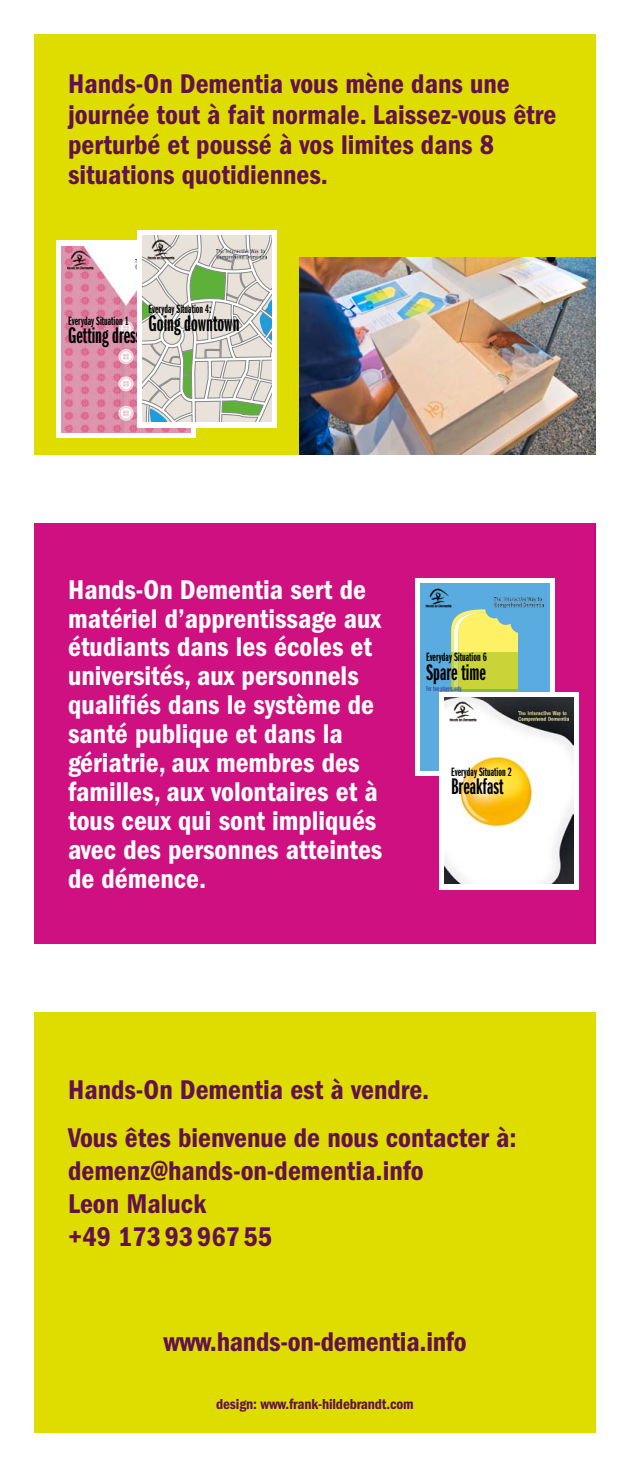
<style>
.page{position:relative;width:630px;height:1467px;background:#fff}
.page>*{position:absolute;margin:0;border:0;box-sizing:border-box;transform-origin:0 0}
.t1{font:28.05px/30.3px "ITC Franklin Gothic Std Dm Cd";color:#62114d}
.t2{font:28.05px/29px "ITC Franklin Gothic Std Dm Cd";color:#fff}
.t3{font:23.4px "ITC Franklin Gothic Std Dm X Cp";color:#000}
.t4{font:15px "ITC Franklin Gothic Std Dm Cd";letter-spacing:-.01em;color:#62114d}
.t5{font:12.45px "ITC Franklin Gothic Std Dm X Cp";color:#000}
.t6{font:7.5px "ITC Franklin Gothic Std Dm X Cp";color:#3a55a1}
</style>
<div class="page">
<div style="left:34px;top:34px;width:561px;height:421px;background:#dfdd00"></div>
<div style="left:34px;top:523px;width:561px;height:421px;background:#ce1081"></div>
<div style="left:34px;top:1012px;width:561px;height:421px;background:#dfdd00"></div>
<svg style="left:414px;top:578px;width:140px;height:198px"></svg>
<div style="left:420px;top:584px;width:128px;height:186px;background:#5aace0"></div>
<img style="left:425px;top:587px;width:28px;height:21px">
<svg style="left:451px;top:609px;width:66px;height:43px;background:#dde384"></svg>
<svg style="left:451px;top:652px;width:66px;height:37px;background:#c9d33c"></svg>
<svg style="left:451px;top:689px;width:66px;height:3px"></svg>
<img style="left:494px;top:597px;width:49px;height:10px">
<div style="left:439px;top:692px;width:139px;height:197px;background:#fff"></div>
<img style="left:444px;top:697px;width:129px;height:187px">
<img style="left:449px;top:701px;width:29px;height:21px">
<img style="left:518px;top:711px;width:50px;height:10px">
<img style="left:300px;top:258px;width:295px;height:197px">
<div style="left:56px;top:241px;width:140px;height:197px;background:#fff"></div>
<img style="left:62px;top:246px;width:128px;height:187px">
<img style="left:67px;top:249px;width:28px;height:22px">
<div style="left:137px;top:230px;width:140px;height:197px;background:#fff"></div>
<svg style="left:142px;top:235px;width:129px;height:187px;background:#cdd2c5"></svg>
<img style="left:148px;top:239px;width:28px;height:21px">
<img style="left:216px;top:249px;width:50px;height:10px">
<p class="t1" style="left:68px;top:69px;width:489px">Hands-On Dementia vous mène dans une journée tout à fait normale. Laissez-vous être perturbé et poussé à vos limites dans 8 situations quotidiennes.</p>
<p class="t5" style="left:148px;top:302px;width:65px">Everyday Situation 4:</p>
<p class="t3" style="left:148px;top:311px;width:92px">Going downtown</p>
<p class="t5" style="left:68px;top:314px;width:62px">Everyday Situation 1</p>
<p class="t3" style="left:68px;top:323px;width:88px">Getting dressed</p>
<p class="t2" style="left:68px;top:575px;width:316px">Hands-On Dementia sert de matériel d’apprentissage aux étudiants dans les écoles et universités, aux personnels qualifiés dans le système de santé publique et dans la gériatrie, aux membres des familles, aux volontaires et à tous ceux qui sont impliqués avec des personnes atteintes de démence.</p>
<p class="t5" style="left:426px;top:650px;width:62px">Everyday Situation 6</p>
<p class="t3" style="left:426px;top:659px;width:61px">Spare time</p>
<p class="t6" style="left:426px;top:685px;width:37px">For two players only</p>
<p class="t5" style="left:451px;top:765px;width:62px">Everyday Situation 2</p>
<p class="t3" style="left:451px;top:774px;width:54px">Breakfast</p>
<p class="t1" style="left:68px;top:1066px;width:450px;line-height:47.4px">Hands-On Dementia est à vendre.<br>Vous êtes bienvenue de nous contacter à:</p>
<p class="t1" style="left:68px;top:1154px;width:357px;line-height:33px">demenz@hands-on-dementia.info<br>Leon Maluck<br>+49 1739396755</p>
<p class="t1" style="left:163px;top:1327px;width:304px">www.hands-on-dementia.info</p>
<p class="t4" style="left:216px;top:1395px;width:199px">design: www.frank-hildebrandt.com</p>
</div>
